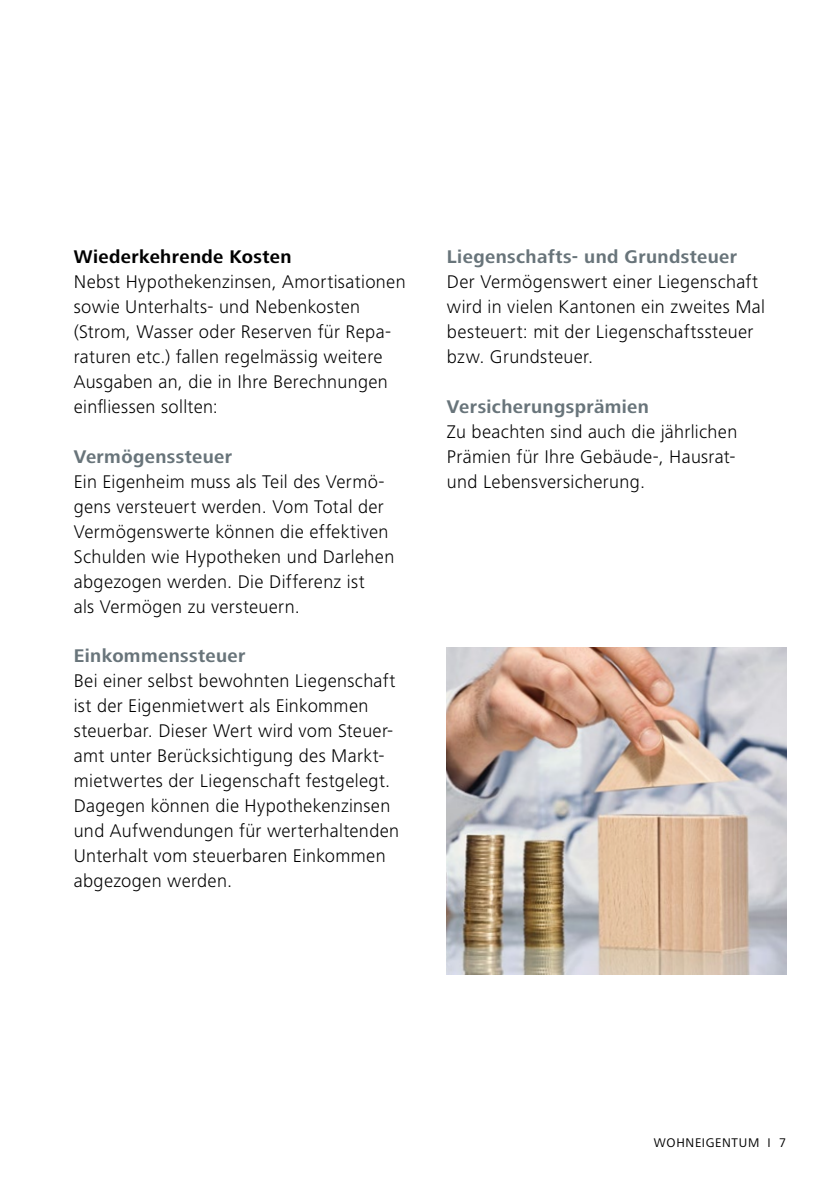
<style>
.page{position:relative;width:840px;height:1191px;background:#fff}
.page>*{position:absolute;margin:0;border:0;box-sizing:border-box;transform-origin:0 0}
.t1{font:300 19px/25px "Frutiger Next LT";letter-spacing:.015em;color:#000}
.t2{font:700 19px "Frutiger Next LT";letter-spacing:.02em;color:#68747a}
.t3{font:700 19px "Frutiger Next LT";letter-spacing:.02em;color:#000}
.t4{font:13px "Frutiger Next LT";letter-spacing:.05em;color:#000}
</style>
<div class="page">
<img style="left:446px;top:648px;width:339px;height:326px">
<p class="t3" style="left:74px;top:246px;width:219px">Wiederkehrende Kosten</p>
<p class="t1" style="left:74px;top:269px;width:333px">Nebst Hypothekenzinsen, Amortisationen sowie Unterhalts- und Nebenkosten (Strom, Wasser oder Reserven für Repa&shy;raturen etc.) fallen regelmässig weitere Ausgaben an, die in Ihre Berechnungen einfliessen sollten:</p>
<p class="t2" style="left:74px;top:446px;width:160px">Vermögenssteuer</p>
<p class="t1" style="left:74px;top:469px;width:322px">Ein Eigenheim muss als Teil des Vermö&shy;gens versteuert werden. Vom Total der Vermögenswerte können die effektiven Schulden wie Hypotheken und Darlehen abgezogen werden. Die Differenz ist<br>als Vermögen zu versteuern.</p>
<p class="t2" style="left:74px;top:645px;width:173px">Einkommenssteuer</p>
<p class="t1" style="left:74px;top:668px;width:326px">Bei einer selbst bewohnten Liegenschaft ist der Eigenmietwert als Einkommen steuerbar. Dieser Wert wird vom Steuer&shy;amt unter Berücksichtigung des Markt&shy;mietwertes der Liegenschaft festgelegt.<br>Dagegen können die Hypothekenzinsen und Aufwendungen für werterhaltenden Unterhalt vom steuerbaren Einkommen abgezogen werden.</p>
<p class="t2" style="left:446px;top:246px;width:291px">Liegenschafts- und Grundsteuer</p>
<p class="t1" style="left:446px;top:269px;width:319px">Der Vermögenswert einer Liegenschaft wird in vielen Kantonen ein zweites Mal besteuert: mit der Liegenschaftssteuer bzw. Grundsteuer.</p>
<p class="t2" style="left:446px;top:396px;width:203px">Versicherungsprämien</p>
<p class="t1" style="left:446px;top:419px;width:292px;text-align:justify">Zu beachten sind auch die jährlichen Prämien für Ihre Gebäude-, Hausrat&shy;und Lebensversicherung.</p>
<p class="t4" style="left:653px;top:1135px;width:133px">WOHNEIGENTUM I 7</p>
</div>
